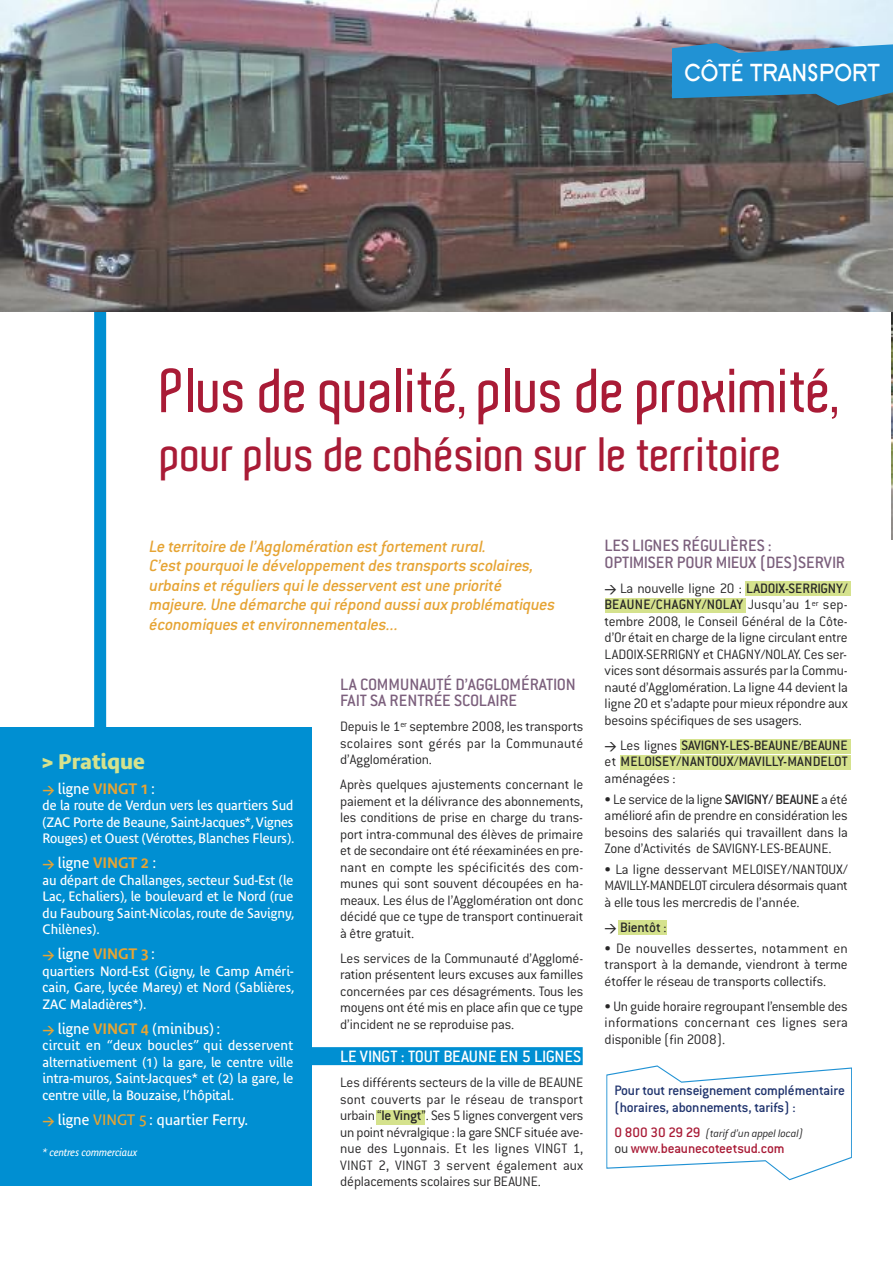
<style>
.page{position:relative;width:893px;height:1263px;background:#fff}
.page>*{position:absolute;margin:0;border:0;box-sizing:border-box;transform-origin:0 0}
.t1{font:600 60px "Aldo";color:#a91b36;scale:.95 1}
.t2{font:600 46.5px "Aldo";color:#a91b36}
.t3{font:700 25.5px "SF Old Republic SC";color:#fff;scale:.9 1}
.t4{font:700 21px "Bienvenue";color:#d5e28d}
.t5{font:italic 500 18px/19.5px "Conduit ITC";letter-spacing:-.015em;color:#e6a434}
.t6{font:500 18px/16.5px "Conduit ITC";color:#7c607d}
.t7{font:500 18px "Conduit ITC";letter-spacing:-.015em;color:#fff}
.t8{font:300 15px/16.5px "Conduit ITC";letter-spacing:-.01em;color:#272627;text-align:justify}
.t9{font:500 15px/16.5px "Conduit ITC";color:#272627;text-align:justify}
.t10{font:15px "Bienvenue";color:#fff}
.t11{font:500 15px/16.5px "Conduit ITC";letter-spacing:-.015em;color:#1f336d}
.t12{font:500 15px "Conduit ITC";letter-spacing:-.015em;color:#a91b36}
.t13{font:13.5px/16.5px "Bienvenue";color:#fff;text-align:justify}
.t14{font:italic 300 12px "Conduit ITC";letter-spacing:-.015em;color:#272627}
.t15{font:italic 10.5px "Bienvenue";color:#fff}
.s1{font-family:"DIN";font-weight:700;font-size:12px;color:#e6a434}
.s2{font-weight:600;color:#e6a434}
.s3{color:#e6a434}
.s4{font-weight:500}
.s5{font-family:"DIN";font-weight:500;font-size:12px}
.s6{font-family:"DIN";font-size:12px}
.s7{font-weight:300}
.s8{font-weight:500;font-style:normal;font-size:15px;color:#a91b36}
.s9{font-weight:300;color:#272627}
</style>
<div class="page">
<div style="left:376px;top:1110px;width:48px;height:14px;background:#d5e28d"></div>
<img style="left:892px;top:312px;width:1px;height:227px">
<div style="left:619px;top:920px;width:48px;height:14px;background:#d5e28d"></div>
<div style="left:680px;top:740px;width:170px;height:14px;background:#d5e28d"></div>
<div style="left:620px;top:755px;width:230px;height:14px;background:#d5e28d"></div>
<div style="left:605px;top:598px;width:141px;height:14px;background:#d5e28d"></div>
<div style="left:94px;top:308px;width:12px;height:457px;background:#008fd2"></div>
<div style="left:74px;top:1047px;width:509px;height:18px;background:#008fd2"></div>
<div style="left:745px;top:581px;width:105px;height:14px;background:#d5e28d"></div>
<div style="left:0;top:727px;width:311px;height:458px;background:#008fd2"></div>
<img style="left:0;top:0;width:893px;height:312px">
<svg style="left:673px;top:43px;width:220px;height:62px;background:#2f88bd"></svg>
<svg style="left:606px;top:1065px;width:246px;height:116px"></svg>
<h3 class="t3" style="left:684px;top:57px;width:219px">CÔTÉ TRANSPORT</h3>
<h1 class="t1" style="left:161px;top:357px;width:716px">Plus de qualité, plus de proximité,</h1>
<h2 class="t2" style="left:161px;top:428px;width:623px">pour plus de cohésion sur le territoire</h2>
<p class="t5" style="left:149px;top:539px;width:407px">Le territoire de l’Agglomération est fortement rural.<br>C’est pourquoi le développement des transports scolaires, urbains et réguliers qui le desservent est une priorité majeure. Une démarche qui répond aussi aux problématiques économiques et environnementales...</p>
<h3 class="t4" style="left:43px;top:753px;width:104px">&gt; Pratique</h3>
<p class="t10" style="left:43px;top:782px;width:114px"><span class="s1">&gt;</span> ligne <span class="s2">VINGT 1</span> :</p>
<p class="t13" style="left:43px;top:798px;width:253px">de la route de Verdun vers les quartiers Sud (ZAC Porte de Beaune,Saint-Jacques*,Vignes Rouges) et Ouest (Vérottes,Blanches Fleurs).</p>
<p class="t10" style="left:43px;top:857px;width:115px"><span class="s1">&gt;</span> ligne <span class="s2">VINGT 2</span> :</p>
<p class="t13" style="left:43px;top:873px;width:253px">au départ de Challanges, secteur Sud-Est (le Lac, Echaliers), le boulevard et le Nord (rue du Faubourg Saint-Nicolas,route de Savigny, Chilènes).</p>
<p class="t10" style="left:43px;top:948px;width:114px"><span class="s1">&gt;</span> ligne <span class="s2">VINGT 3</span> :</p>
<p class="t13" style="left:43px;top:964px;width:254px">quartiers Nord-Est (Gigny, le Camp Améri&shy;cain, Gare, lycée Marey) et Nord (Sablières, ZAC Maladières*).</p>
<p class="t10" style="left:43px;top:1022px;width:179px"><span class="s1">&gt;</span> ligne <span class="s2">VINGT 4</span> (minibus) :</p>
<p class="t13" style="left:43px;top:1038px;width:252px">circuit en “deux boucles” qui desservent alternativement (1) la gare, le centre ville intra-muros, Saint-Jacques* et (2) la gare, le centre ville, la Bouzaise, l’hôpital.</p>
<p class="t10" style="left:43px;top:1113px;width:207px"><span class="s1">&gt;</span> ligne <span class="s3">VINGT 5</span> : quartier Ferry.</p>
<p class="t15" style="left:43px;top:1148px;width:96px">* centres commerciaux</p>
<p class="t6" style="left:340px;top:678px;width:237px">LA COMMUNAUTÉ D’AGGLOMÉRATION<br>FAIT SA RENTRÉE SCOLAIRE</p>
<p class="t8" style="left:340px;top:720px;width:245px">Depuis le 1<sup>er</sup> septembre 2008, les transports scolaires sont gérés par la Communauté d’Agglomération.</p>
<p class="t8" style="left:340px;top:778px;width:245px">Après quelques ajustements concernant le paiement et la délivrance des abonnements, les conditions de prise en charge du trans&shy;port intra-communal des élèves de primaire et de secondaire ont été réexaminées en pre&shy;nant en compte les spécificités des com&shy;munes qui sont souvent découpées en ha&shy;meaux. Les élus de l’Agglomération ont donc décidé que ce type de transport continuerait à être gratuit.</p>
<p class="t8" style="left:340px;top:951px;width:245px">Les services de la Communauté d’Agglomé&shy;ration présentent leurs excuses aux familles concernées par ces désagréments. Tous les moyens ont été mis en place afin que ce type d’incident ne se reproduise pas.</p>
<p class="t7" style="left:340px;top:1051px;width:242px">LE VINGT : TOUT BEAUNE EN 5 LIGNES</p>
<p class="t8" style="left:340px;top:1076px;width:245px">Les différents secteurs de la ville de BEAUNE sont couverts par le réseau de transport urbain “<span class="s4">le Vingt</span>”. Ses 5 lignes convergent vers un point névralgique : la gare SNCF située ave&shy;nue des Lyonnais. Et les lignes VINGT 1, VINGT 2, VINGT 3 servent également aux déplacements scolaires sur BEAUNE.</p>
<p class="t6" style="left:605px;top:539px;width:242px">LES LIGNES RÉGULIÈRES :<br>OPTIMISER POUR MIEUX (DES)SERVIR</p>
<p class="t8" style="left:605px;top:582px;width:245px"><span class="s5">&gt;</span> La nouvelle ligne 20 : <span class="s4">LADOIX-SERRIGNY/ BEAUNE/CHAGNY/NOLAY</span> Jusqu’au 1<sup>er</sup> sep&shy;tembre 2008, le Conseil Général de la Côte&shy;d’Or était en charge de la ligne circulant entre LADOIX-SERRIGNY et CHAGNY/NOLAY. Ces ser&shy;vices sont désormais assurés par la Commu&shy;nauté d’Agglomération. La ligne 44 devient la ligne 20 et s’adapte pour mieux répondre aux besoins spécifiques de ses usagers.</p>
<p class="t9" style="left:605px;top:739px;width:245px"><span class="s6">&gt;</span> <span class="s7">Les lignes</span> SAVIGNY-LES-BEAUNE/BEAUNE <span class="s7">et</span> MELOISEY/NANTOUX/MAVILLY-MANDELOT <span class="s7">aménagées :</span></p>
<p class="t8" style="left:605px;top:792px;width:245px">• Le service de la ligne <span class="s4">SAVIGNY/ BEAUNE</span> a été amélioré afin de prendre en considération les besoins des salariés qui travaillent dans la Zone d’Activités de SAVIGNY-LES-BEAUNE.</p>
<p class="t8" style="left:605px;top:863px;width:245px">• La ligne desservant MELOISEY/NANTOUX/ MAVILLY-MANDELOT circulera désormais quant à elle tous les mercredis de l’année.</p>
<p class="t9" style="left:605px;top:921px;width:63px"><span class="s6">&gt;</span> Bientôt <span class="s7">:</span></p>
<p class="t8" style="left:605px;top:941px;width:245px">• De nouvelles dessertes, notamment en transport à la demande, viendront à terme étoffer le réseau de transports collectifs.</p>
<p class="t8" style="left:605px;top:999px;width:245px">• Un guide horaire regroupant l’ensemble des informations concernant ces lignes sera disponible (fin 2008).</p>
<p class="t11" style="left:614px;top:1084px;width:232px">Pour tout renseignement complémentaire (horaires, abonnements, tarifs) :</p>
<p class="t14" style="left:614px;top:1129px;width:190px"><span class="s8">0 800 30 29 29</span> (tarif d’un appel local)</p>
<p class="t12" style="left:614px;top:1144px;width:172px"><span class="s9">ou</span> www.beaunecoteetsud.com</p>
</div>
